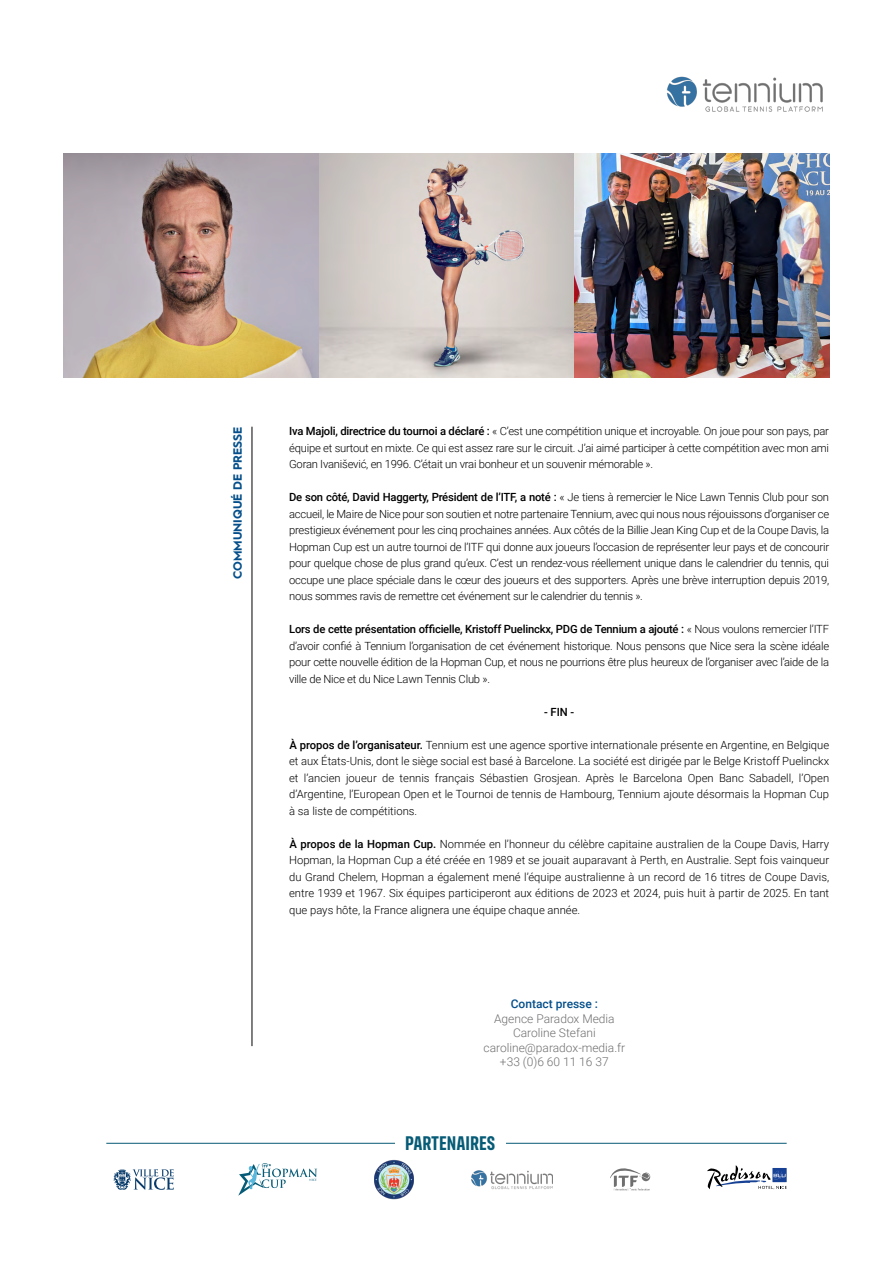
<style>
.page{position:relative;width:893px;height:1263px;background:#fff}
.page>*{position:absolute;margin:0;border:0;box-sizing:border-box;transform-origin:0 0}
.t1{font:700 19.95px "FS Industrie Cd";color:#065b76}
.t2{font:300 12px/14.4px "Roboto";color:#706f6f;text-align:center}
.t3{font:700 12px "Hurme Geometric Sans 1";color:#044f8b}
.t4{font:500 12px "Roboto";color:#044f8b}
.t5{font:300 11.25px/16.5px "Roboto";letter-spacing:-.02em;color:#000;text-align:justify}
.t6{font:500 11.25px "Roboto";color:#000}
.s1{font-weight:500}
</style>
<div class="page">
<hr style="left:252px;top:427px;width:1px;height:619px;background:#000">
<img style="left:64px;top:153px;width:765px;height:224px">
<svg style="left:610px;top:1168px;width:40px;height:22px"></svg>
<svg style="left:238px;top:1163px;width:79px;height:33px"></svg>
<svg style="left:114px;top:1169px;width:60px;height:21px"></svg>
<img style="left:374px;top:1160px;width:40px;height:39px">
<svg style="left:707px;top:1165px;width:80px;height:24px"></svg>
<hr style="left:106px;top:1143px;width:681px;height:1px;background:#065b76">
<div style="left:395px;top:1134px;width:110px;height:16px;background:#fff"></div>
<img style="left:471px;top:1170px;width:82px;height:19px">
<img style="left:667px;top:76px;width:156px;height:36px">
<p class="t3" style="left:229px;top:579px;width:154px;rotate:-90deg">COMMUNIQUÉ DE PRESSE</p>
<p class="t5" style="left:289px;top:422px;width:541px"><span class="s1">Iva Majoli, directrice du tournoi a déclaré :</span> « C’est une compétition unique et incroyable. On joue pour son pays, par équipe et surtout en mixte. Ce qui est assez rare sur le circuit. J’ai aimé participer à cette compétition avec mon ami Goran Ivanišević, en 1996. C’était un vrai bonheur et un souvenir mémorable ».</p>
<p class="t5" style="left:289px;top:488px;width:541px"><span class="s1">De son côté, David Haggerty, Président de l’ITF, a noté :</span> « Je tiens à remercier le Nice Lawn Tennis Club pour son accueil, le Maire de Nice pour son soutien et notre partenaire Tennium, avec qui nous nous réjouissons d’organiser ce prestigieux événement pour les cinq prochaines années. Aux côtés de la Billie Jean King Cup et de la Coupe Davis, la Hopman Cup est un autre tournoi de l’ITF qui donne aux joueurs l’occasion de représenter leur pays et de concourir pour quelque chose de plus grand qu’eux. C’est un rendez-vous réellement unique dans le calendrier du tennis, qui occupe une place spéciale dans le cœur des joueurs et des supporters. Après une brève interruption depuis 2019, nous sommes ravis de remettre cet événement sur le calendrier du tennis ».</p>
<p class="t5" style="left:289px;top:620px;width:541px"><span class="s1">Lors de cette présentation officielle, Kristoff Puelinckx, PDG de Tennium a ajouté :</span> « Nous voulons remercier l’ITF d’avoir confié à Tennium l’organisation de cet événement historique. Nous pensons que Nice sera la scène idéale pour cette nouvelle édition de la Hopman Cup, et nous ne pourrions être plus heureux de l’organiser avec l’aide de la ville de Nice et du Nice Lawn Tennis Club ».</p>
<p class="t6" style="left:544px;top:704px;width:32px">- FIN -</p>
<p class="t5" style="left:289px;top:736px;width:542px"><span class="s1">À propos de l’organisateur.</span> Tennium est une agence sportive internationale présente en Argentine, en Belgique et aux États-Unis, dont le siège social est basé à Barcelone. La société est dirigée par le Belge Kristoff Puelinckx et l’ancien joueur de tennis français Sébastien Grosjean. Après le Barcelona Open Banc Sabadell, l’Open d’Argentine, l’European Open et le Tournoi de tennis de Hambourg, Tennium ajoute désormais la Hopman Cup à sa liste de compétitions.</p>
<p class="t5" style="left:289px;top:835px;width:541px"><span class="s1">À propos de la Hopman Cup.</span> Nommée en l’honneur du célèbre capitaine australien de la Coupe Davis, Harry Hopman, la Hopman Cup a été créée en 1989 et se jouait auparavant à Perth, en Australie. Sept fois vainqueur du Grand Chelem, Hopman a également mené l’équipe australienne à un record de 16 titres de Coupe Davis, entre 1939 et 1967. Six équipes participeront aux éditions de 2023 et 2024, puis huit à partir de 2025. En tant que pays hôte, la France alignera une équipe chaque année.</p>
<p class="t4" style="left:511px;top:996px;width:89px">Contact presse :</p>
<p class="t2" style="left:484px;top:1011px;width:143px">Agence Paradox Media<br>Caroline Stefani caroline@paradox-media.fr +33 (0)6 60 11 16 37</p>
<h1 class="t1" style="left:405px;top:1130px;width:91px">PARTENAIRES</h1>
</div>
